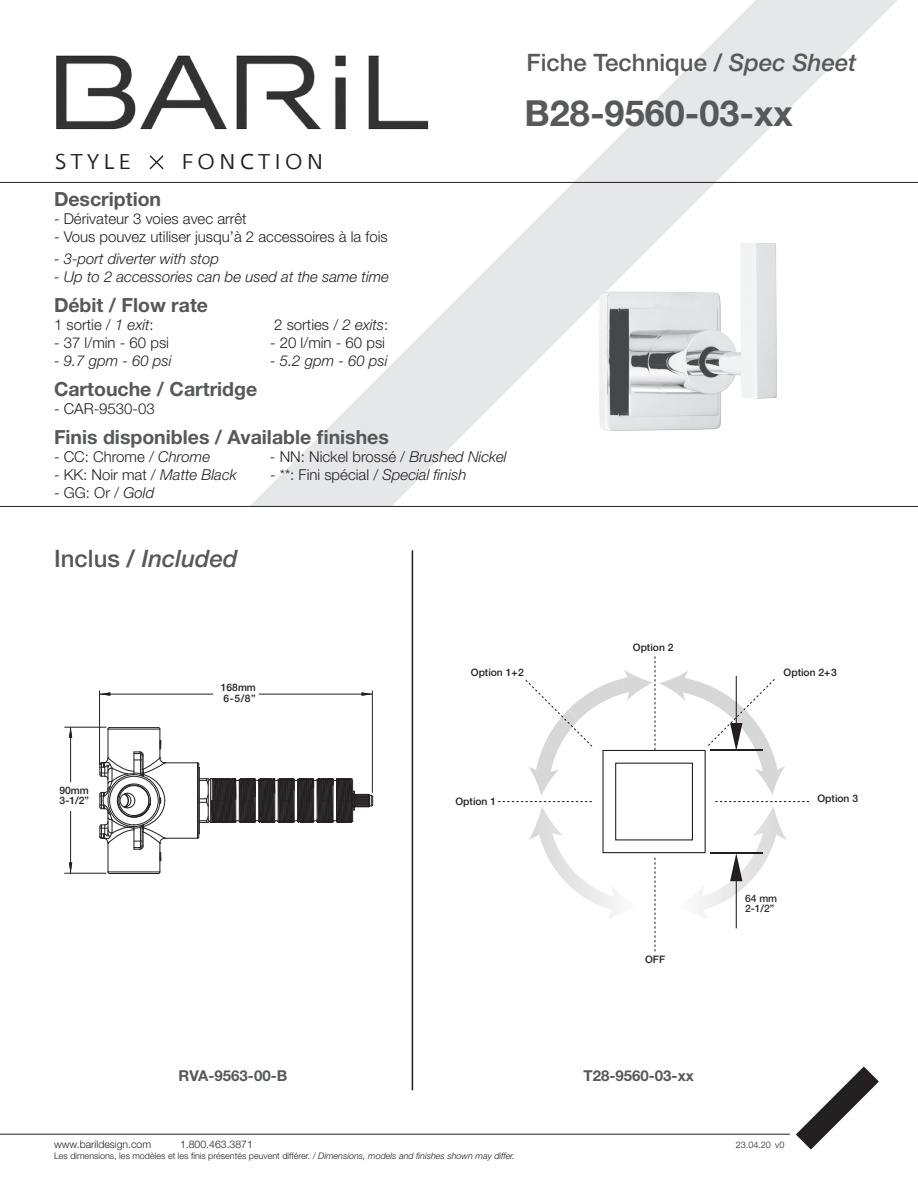
<style>
.page{position:relative;width:918px;height:1188px;background:#fff}
.page>*{position:absolute;margin:0;border:0;box-sizing:border-box;transform-origin:0 0}
.t1{font:700 36px "Helvetica Neue LT Std";color:#57585a}
.t2{font:500 24px "Helvetica Neue LT Std";color:#57585a}
.t3{font:italic 500 24px "Helvetica Neue LT Std";color:#57585a}
.t4{font:21.3px "Fedra Sans Greek Book TF";letter-spacing:.2em;color:#231f20}
.t5{font:700 19.5px "Helvetica Neue LT Std";color:#57585a}
.t6{font:300 15px "Helvetica Neue LT Std";color:#231f20}
.t7{font:italic 300 15px "Helvetica Neue LT Std";color:#231f20}
.t8{font:700 15px "Helvetica Neue LT Std";color:#57585a}
.t9{font:300 10.5px "Helvetica Neue LT Std";color:#231f20}
.t10{font:500 10.35px/10.8px "Helvetica Neue LT Std";color:#231f20}
.t11{font:500 10.35px/10.4px "Helvetica Neue LT Std";color:#312f30}
.t12{font:300 9px "Helvetica Neue LT Std";color:#231f20}
.s1{font-style:italic}
.s2{font-style:normal}
</style>
<div class="page">
<svg style="left:250px;top:0;width:648px;height:506px"></svg>
<img style="left:54px;top:54px;width:378px;height:128px">
<svg style="left:148px;top:154px;width:17px;height:17px"></svg>
<hr style="left:0;top:182px;width:918px;height:1px;background:#231f20">
<hr style="left:0;top:506px;width:918px;height:1px;background:#231f20">
<hr style="left:0;top:1134px;width:790px;height:1px;background:#231f20">
<svg style="left:796px;top:1066px;width:83px;height:84px"></svg>
<img style="left:540px;top:182px;width:321px;height:324px">
<svg style="left:498px;top:656px;width:311px;height:295px"></svg>
<hr style="left:711px;top:750px;width:52px;height:1px;background:#231f20">
<hr style="left:711px;top:852px;width:52px;height:1px;background:#231f20">
<div style="left:602px;top:750px;width:104px;height:103px;border:1px solid #231f20"></div>
<div style="left:615px;top:763px;width:78px;height:77px;border:1px solid #231f20"></div>
<hr style="left:100px;top:694px;width:272px;height:1px;background:#231f20">
<hr style="left:99px;top:691px;width:1px;height:73px;background:#231f20">
<hr style="left:70px;top:727px;width:1px;height:146px;background:#231f20">
<hr style="left:65px;top:873px;width:41px;height:1px;background:#231f20">
<hr style="left:65px;top:727px;width:41px;height:1px;background:#231f20">
<svg style="left:100px;top:692px;width:10px;height:4px"></svg>
<svg style="left:69px;top:862px;width:3px;height:11px"></svg>
<svg style="left:69px;top:727px;width:3px;height:11px"></svg>
<div style="left:54px;top:782px;width:36px;height:28px;background:#fff"></div>
<hr style="left:165px;top:762px;width:33px;height:1px;background:#231f20">
<hr style="left:165px;top:838px;width:33px;height:1px;background:#231f20">
<svg style="left:197px;top:690px;width:177px;height:149px"></svg>
<svg style="left:99px;top:726px;width:67px;height:148px"></svg>
<hr style="left:412px;top:550px;width:1px;height:540px;background:#231f20">
<h2 class="t2" style="left:526px;top:48px;width:331px">Fiche Technique / <span class="s1">Spec Sheet</span></h2>
<h3 class="t4" style="left:55px;top:151px;width:77px">STYLE</h3>
<h3 class="t4" style="left:181px;top:151px;width:144px">FONCTION</h3>
<p class="t5" style="left:54px;top:187px;width:109px">Description</p>
<p class="t6" style="left:54px;top:209px;width:194px">- Dérivateur 3 voies avec arrêt</p>
<p class="t6" style="left:54px;top:227px;width:335px">- Vous pouvez utiliser jusqu’à 2 accessoires à la fois</p>
<p class="t7" style="left:54px;top:250px;width:167px">- 3-port diverter with stop</p>
<p class="t7" style="left:54px;top:268px;width:337px">- Up to 2 accessories can be used at the same time</p>
<p class="t5" style="left:54px;top:293px;width:156px">Débit / Flow rate</p>
<p class="t6" style="left:54px;top:316px;width:101px">1 sortie / <span class="s1">1 exit</span>:</p>
<p class="t6" style="left:274px;top:316px;width:116px">2 sorties / <span class="s1">2 exits</span>:</p>
<p class="t6" style="left:54px;top:334px;width:117px">- 37 l/min - 60 psi</p>
<p class="t6" style="left:270px;top:334px;width:117px">- 20 l/min - 60 psi</p>
<p class="t7" style="left:54px;top:352px;width:119px">- 9.7 gpm - 60 psi</p>
<p class="t7" style="left:270px;top:352px;width:119px">- 5.2 gpm - 60 psi</p>
<p class="t5" style="left:54px;top:377px;width:205px">Cartouche / Cartridge</p>
<p class="t6" style="left:54px;top:400px;width:102px">- CAR-9530-03</p>
<p class="t5" style="left:54px;top:425px;width:336px">Finis disponibles / Available finishes</p>
<p class="t6" style="left:54px;top:448px;width:158px">- CC: Chrome / <span class="s1">Chrome</span></p>
<p class="t6" style="left:270px;top:448px;width:238px">- NN: Nickel brossé / <span class="s1">Brushed Nickel</span></p>
<p class="t6" style="left:54px;top:466px;width:184px">- KK: Noir mat / <span class="s1">Matte Black</span></p>
<p class="t6" style="left:270px;top:466px;width:198px">- **: Fini spécial / <span class="s1">Special finish</span></p>
<p class="t6" style="left:54px;top:484px;width:102px">- GG: Or / <span class="s1">Gold</span></p>
<p class="t1" style="left:525px;top:91px;width:270px">B28-9560-03-xx</p>
<p class="t3" style="left:54px;top:545px;width:185px"><span class="s2">Inclus /</span> Included</p>
<p class="t10" style="left:633px;top:641px;width:42px">Option 2</p>
<p class="t10" style="left:59px;top:784px;width:31px">90mm<br>3-1/2”</p>
<p class="t10" style="left:221px;top:682px;width:37px">168mm<br>6-5/8”</p>
<p class="t10" style="left:471px;top:667px;width:55px">Option 1+2</p>
<p class="t10" style="left:784px;top:667px;width:55px">Option 2+3</p>
<p class="t10" style="left:455px;top:796px;width:42px">Option 1</p>
<p class="t10" style="left:645px;top:954px;width:22px">OFF</p>
<p class="t11" style="left:745px;top:893px;width:34px">64 mm<br>2-1/2”</p>
<p class="t10" style="left:817px;top:792px;width:42px">Option 3</p>
<p class="t8" style="left:178px;top:1066px;width:110px">RVA-9563-00-B</p>
<p class="t8" style="left:584px;top:1066px;width:112px">T28-9560-03-xx</p>
<p class="t9" style="left:54px;top:1138px;width:99px">www.barildesign.com</p>
<p class="t9" style="left:180px;top:1138px;width:74px">1.800.463.3871</p>
<p class="t12" style="left:736px;top:1139px;width:37px">23.04.20</p>
<p class="t12" style="left:54px;top:1150px;width:463px">Les dimensions, les modèles et les finis présentés peuvent différer. / <span class="s1">Dimensions, models and finishes shown may differ.</span></p>
<p class="t12" style="left:775px;top:1140px;width:11px">v0</p>
</div>
